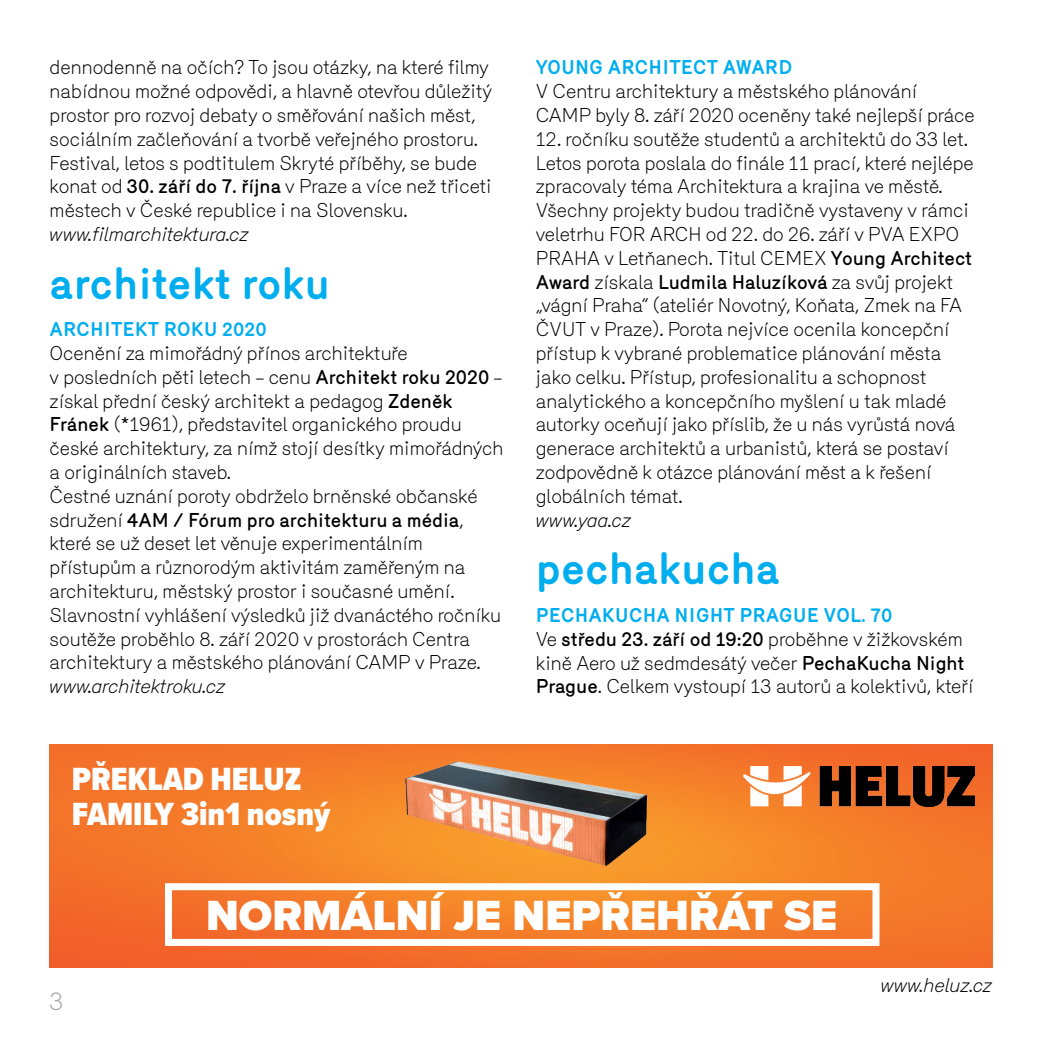
<style>
.page{position:relative;width:1042px;height:1042px;background:#fff}
.page>*{position:absolute;margin:0;border:0;box-sizing:border-box;transform-origin:0 0}
.t1{font:700 43.75px "Mercury";color:#00aeef}
.t2{font:900 43.75px "Proxima Nova";color:#fff}
.t3{font:900 33.25px/35px "Proxima Nova Cond";color:#fff}
.t4{font:300 24.5px "Mercury";color:#a7a9ac}
.t5{font:300 19.25px/23.8px "Mercury";color:#000}
.t6{font:italic 300 19.25px "Mercury";color:#000}
.t7{font:700 19.25px "Mercury";color:#00aeef}
.s1{font-weight:500}
.s2{font-weight:700;color:#00aeef}
</style>
<div class="page">
<img style="left:50px;top:744px;width:942px;height:223px">
<img style="left:311px;top:744px;width:429px;height:170px">
<img style="left:743px;top:766px;width:231px;height:41px">
<div style="left:165px;top:883px;width:714px;height:63px;border:7px solid #fff"></div>
<p class="t5" style="left:50px;top:56px;width:444px">dennodenně na očích? To jsou otázky, na které filmy nabídnou možné odpovědi, a hlavně otevřou důležitý prostor pro rozvoj debaty o směřování našich měst, sociálním začleňování a tvorbě veřejného prostoru.<br>Festival, letos s podtitulem Skryté příběhy, se bude konat od <span class="s1">30. září do 7. října</span> v Praze a více než třiceti městech v České republice i na Slovensku.</p>
<p class="t6" style="left:50px;top:223px;width:201px">www.filmarchitektura.cz</p>
<h1 class="t1" style="left:50px;top:257px;width:282px">ARCHITEKT ROKU</h1>
<p class="t7" style="left:50px;top:318px;width:15px">ARC</p>
<p class="t7" style="left:90px;top:318px;width:26px">HITEKT</p>
<p class="t7" style="left:164px;top:318px;width:14px">ROKU</p>
<p class="t7" style="left:222px;top:318px;width:46px">2020</p>
<p class="t5" style="left:50px;top:341px;width:455px">Ocenění za mimořádný přínos architektuře<br>v posledních pěti letech – cenu <span class="s1">Architekt roku 2020</span> – získal přední český architekt a pedagog <span class="s1">Zdeněk Fránek</span> (*1961), představitel organického proudu české architektury, za nímž stojí desítky mimořádných a originálních staveb.<br>Čestné uznání poroty obdrželo brněnské občanské sdružení <span class="s1">4AM / Fórum pro architekturu a média</span>, které se už deset let věnuje experimentálním přístupům a různorodým aktivitám zaměřeným na architekturu, městský prostor i současné umění.<br>Slavnostní vyhlášení výsledků již dvanáctého ročníku soutěže proběhlo 8. září 2020 v prostorách Centra architektury a městského plánování CAMP v Praze.</p>
<p class="t6" style="left:50px;top:675px;width:177px">www.architektroku.cz</p>
<h2 class="t3" style="left:72px;top:761px;width:260px">PŘEKLAD HELUZ<br>FAMILY 3in1 nosný</h2>
<p class="t7" style="left:536px;top:56px;width:258px">YOUNG ARCH ITECT AWARD</p>
<p class="t5" style="left:536px;top:79px;width:440px">V Centru architektury a městského plánování<br>CAMP byly 8. září 2020 oceněny také nejlepší práce</p>
<p class="t5" style="left:536px;top:127px;width:439px">12. ročníku soutěže studentů a architektů do 33 let.<br>Letos porota poslala do finále 11 prací, které nejlépe zpracovaly téma Architektura a krajina ve městě.<br>Všechny projekty budou tradičně vystaveny v rámci veletrhu FOR ARCH od 22. do 26. září v PVA EXPO PRAHA v Letňanech. Titul CEMEX <span class="s1">Young Architect Award</span> získala <span class="s1">Ludmila Haluzíková</span> za svůj projekt „vágní Praha“ (ateliér Novotný, Koňata, Zmek na FA ČVUT v Praze). Porota nejvíce ocenila koncepční přístup k vybrané problematice plánování města jako celku. Přístup, profesionalitu a schopnost analytického a koncepčního myšlení u tak mladé autorky oceňují jako příslib, že u nás vyrůstá nová generace architektů a urbanistů, která se postaví zodpovědně k otázce plánování měst a k řešení globálních témat.</p>
<p class="t6" style="left:536px;top:509px;width:97px">www.yaa.cz</p>
<h1 class="t1" style="left:536px;top:543px;width:245px">PECHAKUCHA</h1>
<p class="t5" style="left:536px;top:603px;width:439px"><span class="s2">PECHAKUCHA N IGHT PRAGUE VOL. 70<br></span>Ve <span class="s1">středu 23. září od 19:20</span> proběhne v žižkovském kině Aero už sedmdesátý večer <span class="s1">PechaKucha Night Prague</span>. Celkem vystoupí 13 autorů a kolektivů, kteří</p>
<p class="t4" style="left:50px;top:987px;width:16px">3</p>
<h1 class="t2" style="left:206px;top:883px;width:633px">NORMÁLNÍ JE NEPŘEHŘÁT SE</h1>
<p class="t6" style="left:881px;top:974px;width:113px">www.heluz.cz</p>
</div>
